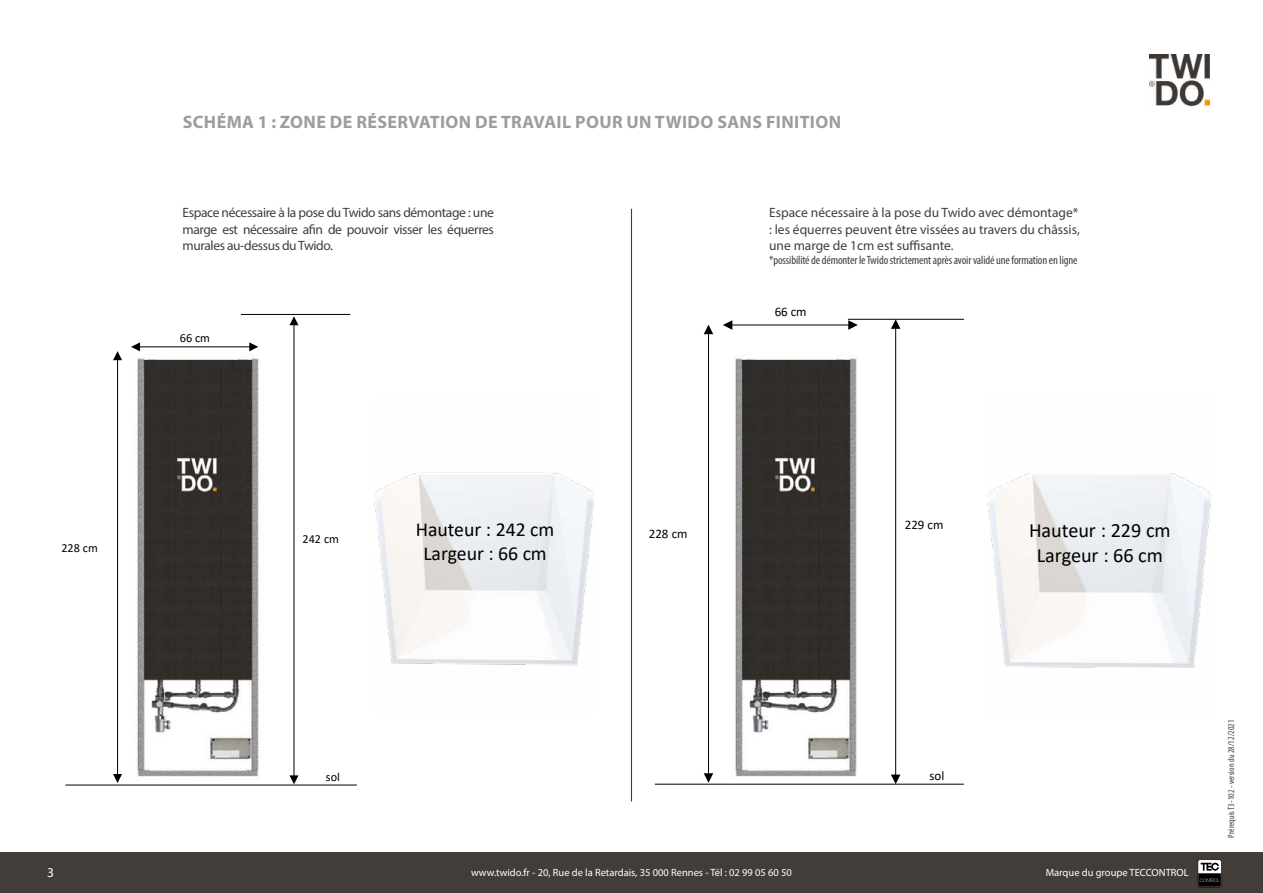
<style>
.page{position:relative;width:1263px;height:893px;background:#fff}
.page>*{position:absolute;margin:0;border:0;box-sizing:border-box;transform-origin:0 0}
.t1{font:20.25px/24.2px "Calibri";letter-spacing:-.005em;color:#000;text-align:center}
.t2{font:19.8px/23.7px "Calibri";letter-spacing:-.005em;color:#000;text-align:center}
.t3{font:700 18px "Myriad Pro";letter-spacing:.02em;color:#9d9d9c}
.t4{font:13.5px/16.2px "Myriad Pro";letter-spacing:-.02em;color:#433d3a;text-align:justify}
.t5{font:13.5px "Myriad Pro";color:#fff}
.t6{font:13.05px "Calibri";color:#000}
.t7{font:12.3px "Calibri";letter-spacing:-.005em;color:#000}
.t8{font:condensed 12px "Myriad Pro";letter-spacing:-.01em;color:#433d3a}
.t9{font:10.5px "Myriad Pro";color:#fff}
.t10{font:condensed 9px "Myriad Pro";letter-spacing:.01em;color:#433d3a}
</style>
<div class="page">
<div style="left:0;top:853px;width:1263px;height:40px;background:#433d3a"></div>
<svg style="left:1198px;top:860px;width:23px;height:27px"></svg>
<img style="left:99px;top:342px;width:185px;height:443px">
<hr style="left:139px;top:346px;width:112px;height:1px;background:#000">
<svg style="left:249px;top:342px;width:9px;height:9px"></svg>
<svg style="left:131px;top:342px;width:9px;height:9px"></svg>
<hr style="left:294px;top:324px;width:1px;height:453px;background:#000">
<svg style="left:289px;top:775px;width:9px;height:9px"></svg>
<svg style="left:289px;top:316px;width:9px;height:9px"></svg>
<hr style="left:117px;top:359px;width:1px;height:416px;background:#000">
<svg style="left:113px;top:774px;width:9px;height:9px"></svg>
<svg style="left:113px;top:351px;width:9px;height:9px"></svg>
<img style="left:375px;top:472px;width:219px;height:194px">
<img style="left:1149px;top:54px;width:60px;height:53px">
<hr style="left:631px;top:209px;width:1px;height:592px;background:#433d3a">
<img style="left:697px;top:324px;width:186px;height:460px">
<hr style="left:65px;top:785px;width:292px;height:1px;background:#000">
<hr style="left:241px;top:314px;width:109px;height:1px;background:#000">
<hr style="left:731px;top:325px;width:119px;height:1px;background:#000">
<svg style="left:848px;top:320px;width:10px;height:10px"></svg>
<svg style="left:723px;top:320px;width:9px;height:10px"></svg>
<hr style="left:848px;top:319px;width:116px;height:1px;background:#000">
<hr style="left:655px;top:784px;width:309px;height:1px;background:#000">
<hr style="left:895px;top:327px;width:1px;height:449px;background:#000">
<svg style="left:891px;top:775px;width:9px;height:9px"></svg>
<svg style="left:891px;top:319px;width:9px;height:10px"></svg>
<hr style="left:708px;top:333px;width:1px;height:442px;background:#000">
<svg style="left:704px;top:773px;width:9px;height:10px"></svg>
<svg style="left:704px;top:325px;width:9px;height:9px"></svg>
<img style="left:987px;top:473px;width:224px;height:195px">
<p class="t7" style="left:61px;top:540px;width:38px">228 cm</p>
<p class="t5" style="left:47px;top:864px;width:8px">3</p>
<h3 class="t3" style="left:183px;top:110px;width:660px">SCHÉMA 1 : ZONE DE RÉSERVATION DE TRAVAIL POUR UN TWIDO SANS FINITION</h3>
<p class="t4" style="left:183px;top:205px;width:313px">Espace nécessaire à la pose du Twido sans démontage : une marge est nécessaire afin de pouvoir visser les équerres murales au-dessus du Twido.</p>
<p class="t4" style="left:769px;top:205px;width:312px">Espace nécessaire à la pose du Twido avec démontage* : les équerres peuvent être vissées au travers du châssis, une marge de 1cm est suffisante.</p>
<p class="t8" style="left:769px;top:253px;width:310px">*possibilité de démonter le Twido strictement après avoir validé une formation en ligne</p>
<p class="t7" style="left:180px;top:330px;width:32px">66 cm</p>
<p class="t6" style="left:775px;top:303px;width:33px">66 cm</p>
<p class="t7" style="left:303px;top:531px;width:38px">242 cm</p>
<p class="t7" style="left:326px;top:768px;width:16px">sol</p>
<h2 class="t2" style="left:416px;top:517px;width:140px">Hauteur : 242 cm<br>Largeur : 66 cm</h2>
<p class="t6" style="left:649px;top:524px;width:40px">228 cm</p>
<p class="t6" style="left:905px;top:515px;width:40px">229 cm</p>
<h1 class="t1" style="left:1029px;top:518px;width:143px">Hauteur : 229 cm<br>Largeur : 66 cm</h1>
<p class="t6" style="left:929px;top:767px;width:16px">sol</p>
<p class="t9" style="left:471px;top:866px;width:322px">www.twido.fr - 20, Rue de la Retardais, 35 000 Rennes - Tél : 02 99 05 60 50</p>
<p class="t9" style="left:1046px;top:866px;width:145px">Marque du groupe TECCONTROL</p>
<p class="t10" style="left:1226px;top:837px;width:119px;rotate:-90deg">Prérequis T3-102 - version du 28/12/2021</p>
</div>
